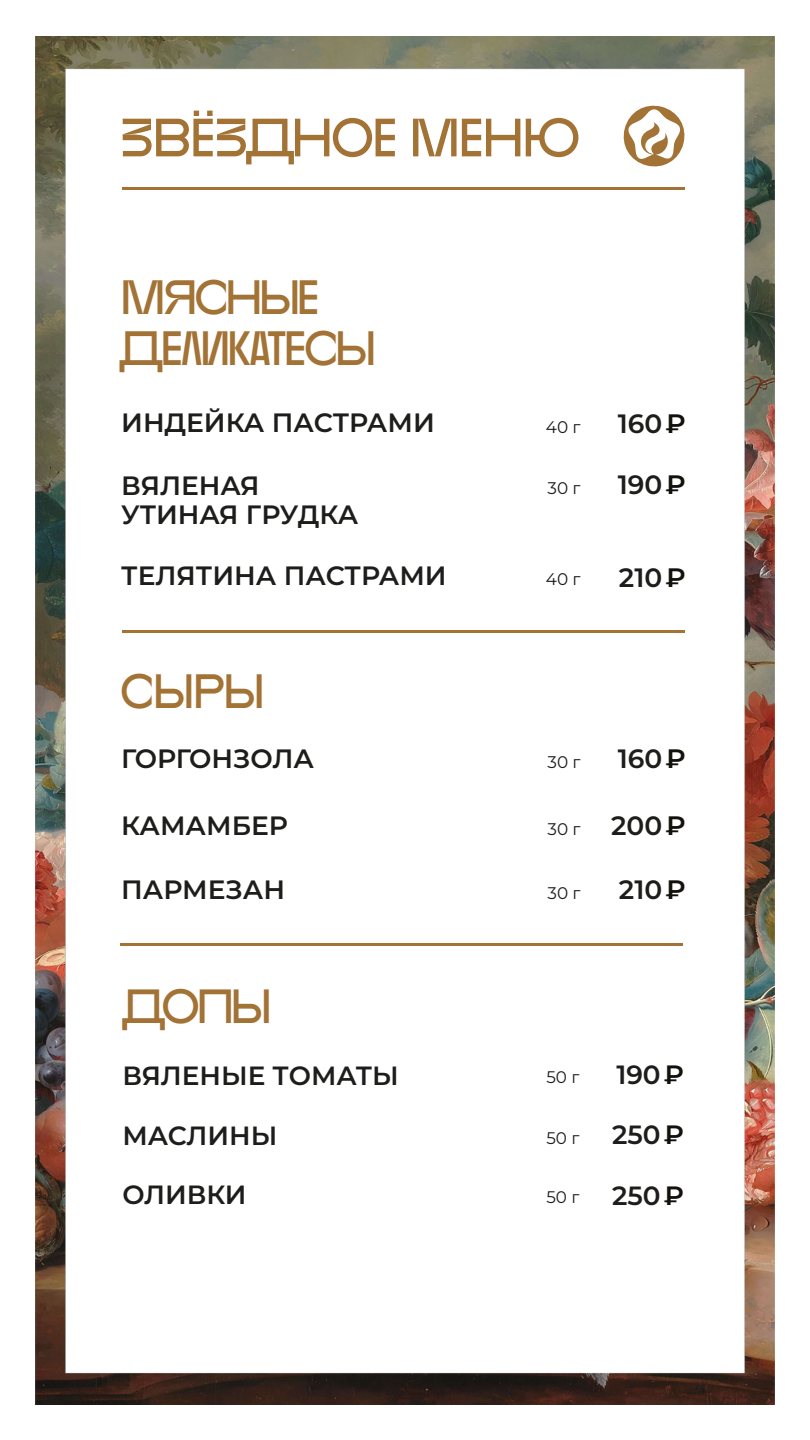
<style>
.page{position:relative;width:810px;height:1440px;background:#fff}
.page>*{position:absolute;margin:0;border:0;box-sizing:border-box;transform-origin:0 0}
.t1{font:53.78px "BASEBLOOM";color:#a37235}
.t2{font:48.15px/50.6px "BASEBLOOM";letter-spacing:-.02em;color:#a37235}
.t3{font:47.92px "BASEBLOOM";color:#a37235}
.t4{font:600 26.47px/28.9px "Montserrat";color:#1d1d1b}
.t5{font:600 26.4px "Montserrat";color:#1d1d1b}
.t6{font:16.88px "Montserrat";color:#1d1d1b}
.t7{font:16.8px "Montserrat";color:#1d1d1b}
.s1{font-size:26.62px;color:#13110c}
.s2{font-weight:600;font-size:26.47px}
.s3{font-weight:600;font-size:26.62px;color:#13110c}
.s4{font-size:26.55px;color:#13110c}
</style>
<div class="page">
<img style="left:35px;top:36px;width:740px;height:1368px">
<svg style="left:620px;top:102px;width:68px;height:68px"></svg>
<hr style="left:122px;top:187px;width:563px;height:3px;background:#a37235">
<hr style="left:122px;top:630px;width:563px;height:3px;background:#a37235">
<hr style="left:120px;top:943px;width:563px;height:3px;background:#a37235">
<h1 class="t1" style="left:121px;top:101px;width:460px">ЗВЁЗДНОЕ МЕНЮ</h1>
<h2 class="t2" style="left:121px;top:273px;width:256px">МЯСНЫЕ<br>ДЕЛИКАТЕСЫ</h2>
<p class="t4" style="left:121px;top:407px;width:315px">ИНДЕЙКА ПАСТРАМИ</p>
<p class="t4" style="left:618px;top:408px;width:69px">160<span class="s1">₽</span></p>
<p class="t4" style="left:618px;top:469px;width:69px">190<span class="s1">₽</span></p>
<p class="t6" style="left:546px;top:415px;width:36px">40 г</p>
<p class="t4" style="left:121px;top:470px;width:239px">ВЯЛЕНАЯ<br>УТИНАЯ ГРУДКА</p>
<p class="t6" style="left:548px;top:476px;width:35px">30 г</p>
<p class="t4" style="left:121px;top:560px;width:327px">ТЕЛЯТИНА ПАСТРАМИ</p>
<p class="t6" style="left:546px;top:567px;width:36px">40 г</p>
<p class="t4" style="left:619px;top:562px;width:68px">210<span class="s1">₽</span></p>
<h2 class="t2" style="left:121px;top:666px;width:144px">СЫРЫ</h2>
<p class="t4" style="left:121px;top:743px;width:194px">ГОРГОНЗОЛА</p>
<p class="t4" style="left:618px;top:743px;width:69px">160<span class="s1">₽</span></p>
<p class="t6" style="left:548px;top:751px;width:35px">30 г</p>
<p class="t4" style="left:121px;top:810px;width:168px">КАМАМБЕР</p>
<p class="t6" style="left:548px;top:817px;width:140px">30 г <span class="s2">200</span><span class="s3">₽</span></p>
<p class="t4" style="left:121px;top:874px;width:165px">ПАРМЕЗАН</p>
<p class="t6" style="left:548px;top:881px;width:35px">30 г</p>
<p class="t4" style="left:619px;top:874px;width:68px">210<span class="s1">₽</span></p>
<h3 class="t3" style="left:124px;top:973px;width:149px">ДОПЫ</h3>
<p class="t5" style="left:122px;top:1057px;width:278px">ВЯЛЕНЫЕ ТОМАТЫ</p>
<p class="t7" style="left:546px;top:1065px;width:34px">50 г</p>
<p class="t5" style="left:616px;top:1055px;width:69px">190<span class="s4">₽</span></p>
<p class="t5" style="left:122px;top:1117px;width:156px">МАСЛИНЫ</p>
<p class="t5" style="left:612px;top:1115px;width:73px">250<span class="s4">₽</span></p>
<p class="t5" style="left:122px;top:1176px;width:126px">ОЛИВКИ</p>
<p class="t5" style="left:612px;top:1177px;width:73px">250<span class="s4">₽</span></p>
<p class="t7" style="left:546px;top:1127px;width:34px">50 г</p>
<p class="t7" style="left:546px;top:1185px;width:34px">50 г</p>
</div>
